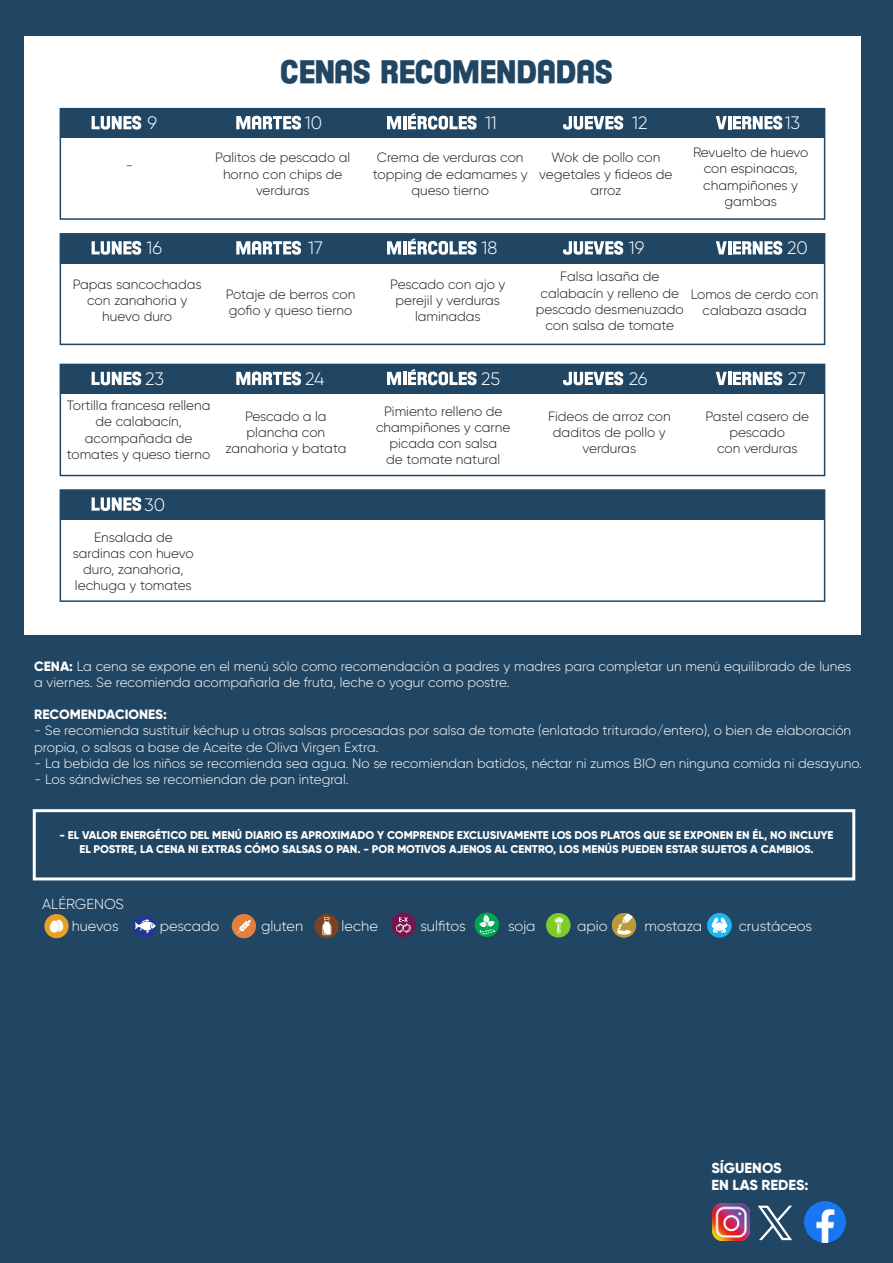
<style>
.page{position:relative;width:893px;height:1263px;background:#214663}
.page>*{position:absolute;margin:0;border:0;box-sizing:border-box;transform-origin:0 0}
.t1{font:31.5px "Florida Project Phase One";color:#214663}
.t2{font:300 18px "Gilroy";color:#fff}
.t3{font:800 14.55px/17.4px "Gilroy";color:#fff}
.t4{font:300 14.4px/21.5px "Gilroy";color:#fff}
.t5{font:300 13.5px/16.2px "Gilroy";color:#1d1d1b;text-align:center}
.t6{font:300 13.5px/16.2px "Gilroy";color:#fff}
.t7{font:800 13.5px "Gilroy";color:#fff}
.t8{font:800 11.25px/13.5px "Gilroy";color:#fff;text-align:center}
.s1{font-weight:800}
</style>
<div class="page">
<div style="left:25px;top:36px;width:836px;height:598px;background:#fff"></div>
<div style="left:60px;top:108px;width:765px;height:112px;border:2px solid #214663"></div>
<div style="left:60px;top:109px;width:765px;height:29px;background:#214663"></div>
<svg style="left:92px;top:116px;width:49px;height:14px"></svg>
<svg style="left:236px;top:116px;width:65px;height:14px"></svg>
<svg style="left:387px;top:113px;width:90px;height:17px"></svg>
<svg style="left:563px;top:116px;width:60px;height:14px"></svg>
<svg style="left:716px;top:116px;width:66px;height:14px"></svg>
<div style="left:60px;top:233px;width:765px;height:112px;border:2px solid #214663"></div>
<div style="left:60px;top:234px;width:765px;height:29px;background:#214663"></div>
<svg style="left:92px;top:241px;width:49px;height:14px"></svg>
<svg style="left:236px;top:241px;width:65px;height:14px"></svg>
<svg style="left:387px;top:238px;width:90px;height:17px"></svg>
<svg style="left:563px;top:241px;width:60px;height:14px"></svg>
<svg style="left:716px;top:241px;width:66px;height:14px"></svg>
<div style="left:60px;top:364px;width:765px;height:112px;border:2px solid #214663"></div>
<div style="left:60px;top:364px;width:765px;height:30px;background:#214663"></div>
<svg style="left:92px;top:371px;width:49px;height:14px"></svg>
<svg style="left:236px;top:371px;width:65px;height:14px"></svg>
<svg style="left:387px;top:369px;width:90px;height:16px"></svg>
<svg style="left:563px;top:371px;width:60px;height:14px"></svg>
<svg style="left:716px;top:371px;width:66px;height:14px"></svg>
<div style="left:60px;top:489px;width:765px;height:113px;border:2px solid #214663"></div>
<div style="left:60px;top:490px;width:765px;height:30px;background:#214663"></div>
<svg style="left:92px;top:497px;width:49px;height:14px"></svg>
<img style="left:712px;top:1203px;width:38px;height:38px">
<img style="left:804px;top:1201px;width:42px;height:41px">
<svg style="left:758px;top:1206px;width:34px;height:34px"></svg>
<div style="left:33px;top:809px;width:822px;height:71px;border:3px solid #fff"></div>
<div style="left:44px;top:914px;width:25px;height:24px;background:#e89f25;border-radius:50%"></div>
<svg style="left:50px;top:920px;width:13px;height:12px"></svg>
<div style="left:132px;top:914px;width:25px;height:24px;background:#213a8c;border-radius:50%"></div>
<svg style="left:135px;top:919px;width:21px;height:14px"></svg>
<div style="left:232px;top:914px;width:24px;height:24px;background:#e3803d;border-radius:50%"></div>
<svg style="left:237px;top:920px;width:14px;height:14px"></svg>
<div style="left:315px;top:914px;width:24px;height:24px;background:#7c411f;border-radius:50%"></div>
<svg style="left:322px;top:917px;width:9px;height:18px"></svg>
<div style="left:546px;top:913px;width:25px;height:24px;background:#7fcb28;border-radius:50%"></div>
<svg style="left:554px;top:917px;width:9px;height:17px"></svg>
<svg style="left:475px;top:912px;width:24px;height:25px"></svg>
<svg style="left:476px;top:912px;width:20px;height:22px"></svg>
<div style="left:391px;top:912px;width:25px;height:25px;background:#77144d;border-radius:50%"></div>
<svg style="left:396px;top:917px;width:15px;height:16px"></svg>
<svg style="left:612px;top:913px;width:25px;height:25px"></svg>
<div style="left:707px;top:913px;width:25px;height:25px;border:4px solid #1cb6f1;border-radius:50%"></div>
<svg style="left:712px;top:917px;width:15px;height:16px"></svg>
<p class="t5" style="left:126px;top:157px;width:9px">-</p>
<h1 class="t1" style="left:280px;top:51px;width:334px">CENAS RECOMENDADAS</h1>
<h2 class="t2" style="left:148px;top:112px;width:11px">9</h2>
<h2 class="t2" style="left:305px;top:112px;width:19px">10</h2>
<h2 class="t2" style="left:485px;top:112px;width:13px">11</h2>
<h2 class="t2" style="left:632px;top:112px;width:17px">12</h2>
<h2 class="t2" style="left:785px;top:112px;width:17px">13</h2>
<p class="t5" style="left:693px;top:144px;width:117px">Revuelto de huevo con espinacas, champiñones y gambas</p>
<p class="t5" style="left:539px;top:149px;width:135px">Wok de pollo con vegetales y fideos de arroz</p>
<p class="t5" style="left:215px;top:149px;width:137px">Palitos de pescado al horno con chips de verduras</p>
<p class="t5" style="left:373px;top:149px;width:156px">Crema de verduras con topping de edamames y queso tierno</p>
<h2 class="t2" style="left:146px;top:237px;width:17px">16</h2>
<h2 class="t2" style="left:308px;top:237px;width:16px">17</h2>
<h2 class="t2" style="left:482px;top:237px;width:17px">18</h2>
<h2 class="t2" style="left:629px;top:237px;width:17px">19</h2>
<h2 class="t2" style="left:787px;top:237px;width:22px">20</h2>
<p class="t5" style="left:691px;top:286px;width:129px">Lomos de cerdo con calabaza asada</p>
<p class="t5" style="left:536px;top:268px;width:150px">Falsa lasaña de calabacín y relleno de pescado desmenuzado con salsa de tomate</p>
<p class="t5" style="left:73px;top:276px;width:130px">Papas sancochadas con zanahoria y huevo duro</p>
<p class="t5" style="left:390px;top:276px;width:117px">Pescado con ajo y perejil y verduras laminadas</p>
<p class="t5" style="left:226px;top:286px;width:131px;text-align:left">Potaje de berros con gofio y queso tierno</p>
<h2 class="t2" style="left:145px;top:368px;width:21px">23</h2>
<h2 class="t2" style="left:305px;top:368px;width:21px">24</h2>
<h2 class="t2" style="left:481px;top:368px;width:21px">25</h2>
<h2 class="t2" style="left:629px;top:368px;width:20px">26</h2>
<h2 class="t2" style="left:788px;top:368px;width:19px">27</h2>
<p class="t5" style="left:705px;top:408px;width:105px">Pastel casero de pescado<br>con verduras</p>
<p class="t5" style="left:67px;top:397px;width:145px">Tortilla francesa rellena de calabacín, acompañada de tomates y queso tierno</p>
<h2 class="t2" style="left:144px;top:493px;width:23px">30</h2>
<p class="t5" style="left:73px;top:529px;width:122px">Ensalada de sardinas con huevo duro, zanahoria, lechuga y tomates</p>
<p class="t5" style="left:376px;top:403px;width:136px">Pimiento relleno de champiñones y carne picada con salsa<br>de tomate natural</p>
<p class="t5" style="left:225px;top:407px;width:122px">Pescado a la plancha con zanahoria y batata</p>
<p class="t5" style="left:548px;top:408px;width:124px">Fideos de arroz con daditos de pollo y verduras</p>
<p class="t6" style="left:34px;top:658px;width:818px"><span class="s1">CENA:</span> La cena se expone en el menú sólo como recomendación a padres y madres para completar un menú equilibrado de lunes a viernes. Se recomienda acompañarla de fruta, leche o yogur como postre.</p>
<p class="t7" style="left:34px;top:706px;width:134px">RECOMENDACIONES:</p>
<p class="t6" style="left:34px;top:722px;width:818px">- Se recomienda sustituir kéchup u otras salsas procesadas por salsa de tomate (enlatado triturado/entero), o bien de elaboración propia, o salsas a base de Aceite de Oliva Virgen Extra.</p>
<p class="t6" style="left:34px;top:755px;width:829px">- La bebida de los niños se recomienda sea agua. No se recomiendan batidos, néctar ni zumos BIO en ninguna comida ni desayuno.</p>
<p class="t6" style="left:34px;top:771px;width:316px">- Los sándwiches se recomiendan de pan integral.</p>
<p class="t8" style="left:59px;top:829px;width:776px">- EL VALOR ENERGÉTICO DEL MENÚ DIARIO ES APROXIMADO Y COMPRENDE EXCLUSIVAMENTE LOS DOS PLATOS QUE SE EXPONEN EN ÉL, NO INCLUYE<br>EL POSTRE, LA CENA NI EXTRAS CÓMO SALSAS O PAN. - POR MOTIVOS AJENOS AL CENTRO, LOS MENÚS PUEDEN ESTAR SUJETOS A CAMBIOS.</p>
<p class="t4" style="left:72px;top:893px;width:54px;text-indent:-29px">ALÉRGENOS huevos</p>
<p class="t4" style="left:160px;top:914px;width:61px">pescado</p>
<p class="t4" style="left:261px;top:914px;width:44px">gluten</p>
<p class="t4" style="left:342px;top:914px;width:38px">leche</p>
<p class="t4" style="left:420px;top:914px;width:47px">sulfitos</p>
<p class="t4" style="left:508px;top:914px;width:29px">soja</p>
<p class="t4" style="left:577px;top:914px;width:32px">apio</p>
<p class="t4" style="left:645px;top:914px;width:59px">mostaza</p>
<p class="t4" style="left:739px;top:914px;width:75px">crustáceos</p>
<p class="t3" style="left:711px;top:1159px;width:99px">SÍGUENOS<br>EN LAS REDES:</p>
</div>
